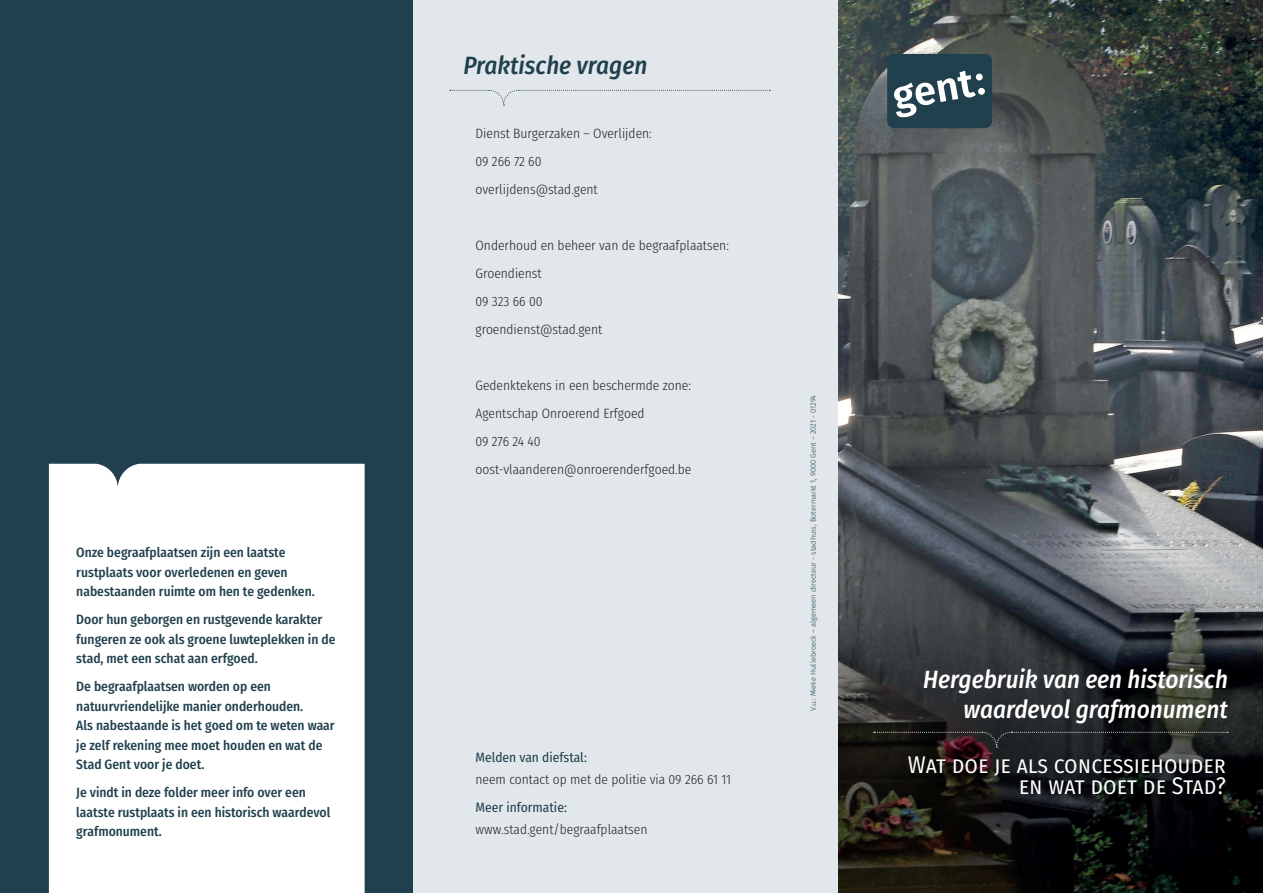
<style>
.page{position:relative;width:1263px;height:893px;background:#fff}
.page>*{position:absolute;margin:0;border:0;box-sizing:border-box;transform-origin:0 0}
.t1{font:italic 500 24.9px/30px "Fira Sans Condensed";color:#fff;text-align:right}
.t2{font:italic 500 24.9px "Fira Sans Condensed";color:#20404d}
.t3{font:24.15px/21.1px "Fira Sans Condensed";color:#fff;text-align:right}
.t4{font:500 13.5px/19.5px "Fira Sans Condensed";color:#20404d}
.t5{font:300 13.5px/28px "Fira Sans Condensed";color:#231f20}
.t6{font:13.5px "Fira Sans Condensed";color:#20404d}
.t7{font:300 7.5px "Fira Sans";color:#20404d}
</style>
<div class="page">
<img style="left:838px;top:0;width:425px;height:893px">
<svg style="left:874px;top:731px;width:354px;height:16px;background:#232123"></svg>
<div style="left:412px;top:0;width:426px;height:893px;background:#e1e7eb"></div>
<svg style="left:450px;top:89px;width:320px;height:17px"></svg>
<div style="left:0;top:0;width:412px;height:893px;background:#20404d"></div>
<div style="left:49px;top:464px;width:316px;height:429px;background:#fff"></div>
<div style="left:887px;top:54px;width:105px;height:74px;background:#20404d;border-radius:7px"></div>
<svg style="left:894px;top:71px;width:82px;height:47px"></svg>
<svg style="left:975px;top:73px;width:8px;height:8px"></svg>
<div style="left:978px;top:88px;width:7px;height:7px;background:#fff;border-radius:3px"></div>
<p class="t4" style="left:76px;top:542px;width:240px">Onze begraafplaatsen zijn een laatste rustplaats voor overledenen en geven nabestaanden ruimte om hen te gedenken.</p>
<p class="t4" style="left:76px;top:609px;width:261px">Door hun geborgen en rustgevende karakter fungeren ze ook als groene luwteplekken in de stad, met een schat aan erfgoed.</p>
<p class="t4" style="left:76px;top:676px;width:260px">De begraafplaatsen worden op een natuurvriendelijke manier onderhouden.<br>Als nabestaande is het goed om te weten waar je zelf rekening mee moet houden en wat de Stad Gent voor je doet.</p>
<p class="t4" style="left:76px;top:782px;width:256px">Je vindt in deze folder meer info over een laatste rustplaats in een historisch waardevol grafmonument.</p>
<h1 class="t2" style="left:463px;top:45px;width:185px">Praktische vragen</h1>
<p class="t5" style="left:475px;top:119px;width:178px">Dienst Burgerzaken – Overlijden:<br>09 266 72 60 overlijdens@stad.gent</p>
<p class="t5" style="left:475px;top:232px;width:255px">Onderhoud en beheer van de begraafplaatsen:<br>Groendienst<br>09 323 66 00<br>groendienst@stad.gent</p>
<p class="t5" style="left:475px;top:372px;width:217px">Gedenktekens in een beschermde zone:<br>Agentschap Onroerend Erfgoed<br>09 276 24 40 oost-vlaanderen@onroerenderfgoed.be</p>
<p class="t6" style="left:475px;top:747px;width:113px">Melden van diefstal:</p>
<p class="t5" style="left:475px;top:766px;width:257px">neem contact op met de politie via 09 266 61 11</p>
<p class="t6" style="left:475px;top:797px;width:93px">Meer informatie:</p>
<p class="t5" style="left:475px;top:816px;width:173px">www.stad.gent/begraafplaatsen</p>
<p class="t7" style="left:808px;top:711px;width:318px;rotate:-90deg">V.u.: Mieke Hullebroeck – algemeen directeur - stadhuis, Botermarkt 1, 9000 Gent – 2021 - 01294</p>
<h1 class="t1" style="left:923px;top:663px;width:306px">Hergebruik van een historisch waardevol grafmonument</h1>
<h2 class="t3" style="left:908px;top:753px;width:320px">Wat doe je als concessiehouder en wat doet de Stad?</h2>
</div>
